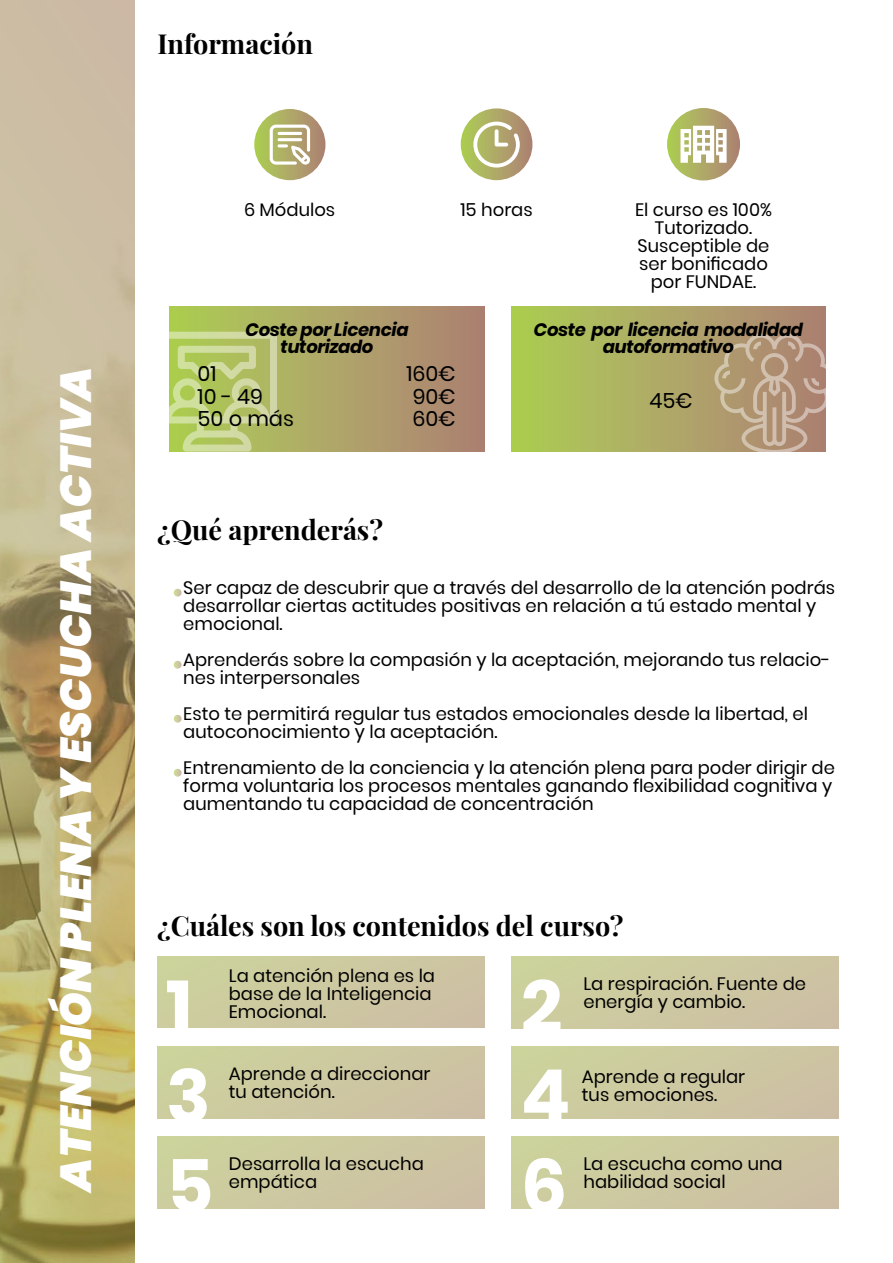
<style>
.page{position:relative;width:893px;height:1263px;background:#fff}
.page>*{position:absolute;margin:0;border:0;box-sizing:border-box;transform-origin:0 0}
.t1{font:700 73.5px/90px "Poppins";color:#fff}
.t2{font:italic 900 43.5px "Poppins";color:#fff}
.t3{font:27px "Playfair Display";color:#000}
.t4{font:21px "Poppins";color:#000}
.t5{font:18px/18px "Poppins";color:#000}
.t6{font:italic 700 18px/16.5px "Poppins";letter-spacing:-.02em;color:#000;text-align:center}
</style>
<div class="page">
<div style="left:157px;top:956px;width:328px;height:72px;background:#cdc8a1"></div>
<div style="left:157px;top:1046px;width:328px;height:72px;background:#cdc8a1"></div>
<div style="left:157px;top:1136px;width:328px;height:72px;background:#cdc8a1"></div>
<div style="left:512px;top:1136px;width:327px;height:72px;background:#cdc9a1"></div>
<div style="left:512px;top:1046px;width:327px;height:72px;background:#cdc9a1"></div>
<div style="left:512px;top:956px;width:327px;height:72px;background:#cdc9a1"></div>
<svg style="left:0;top:0;width:135px;height:1263px;background:#bbad7d"></svg>
<svg style="left:174px;top:589px;width:8px;height:8px"></svg>
<svg style="left:174px;top:661px;width:8px;height:8px"></svg>
<svg style="left:174px;top:715px;width:8px;height:8px"></svg>
<svg style="left:174px;top:769px;width:8px;height:8px"></svg>
<div style="left:667px;top:108px;width:73px;height:72px;background:linear-gradient(to right,#aecf55,#ae8176);border-radius:50%"></div>
<svg style="left:680px;top:126px;width:47px;height:37px"></svg>
<div style="left:461px;top:108px;width:71px;height:72px;background:linear-gradient(to right,#aecf57,#ae8376);border-radius:50%"></div>
<svg style="left:473px;top:122px;width:47px;height:46px"></svg>
<svg style="left:254px;top:109px;width:71px;height:71px;background:#afaa67"></svg>
<svg style="left:270px;top:125px;width:41px;height:40px"></svg>
<div style="left:170px;top:306px;width:314px;height:146px;background:linear-gradient(to right,#adce54,#ae8075)"></div>
<svg style="left:169px;top:332px;width:108px;height:120px;background:#bccd78"></svg>
<div style="left:511px;top:306px;width:315px;height:146px;background:linear-gradient(to right,#adce54,#ae8076)"></div>
<svg style="left:714px;top:334px;width:112px;height:118px;background:#b59a7e"></svg>
<h2 class="t2" style="left:51px;top:1191px;width:829px;rotate:-90deg">ATENCIÓN PLENA Y ESCUCHA ACTIVA</h2>
<h3 class="t3" style="left:157px;top:23px;width:157px">Información</h3>
<p class="t5" style="left:244px;top:201px;width:93px">6 Módulos</p>
<p class="t5" style="left:460px;top:201px;width:74px">15 horas</p>
<p class="t5" style="left:635px;top:201px;width:138px;text-align:center">El curso es 100%<br>Tutorizado.<br>Susceptible de ser bonificado por FUNDAE.</p>
<p class="t6" style="left:245px;top:322px;width:165px">Coste por Licencia tutorizado</p>
<p class="t4" style="left:198px;top:362px;width:20px">01</p>
<p class="t4" style="left:406px;top:362px;width:51px">160€</p>
<p class="t4" style="left:198px;top:384px;width:67px">10 - 49</p>
<p class="t4" style="left:413px;top:384px;width:44px">90€</p>
<p class="t4" style="left:198px;top:407px;width:98px">50 o más</p>
<p class="t4" style="left:412px;top:407px;width:45px">60€</p>
<h3 class="t3" style="left:157px;top:509px;width:228px">¿Qué aprenderás?</h3>
<p class="t6" style="left:534px;top:322px;width:271px">Coste por licencia modalidad autoformativo</p>
<p class="t4" style="left:649px;top:388px;width:45px">45€</p>
<p class="t5" style="left:183px;top:579px;width:653px">Ser capaz de descubrir que a través del desarrollo de la atención podrás desarrollar ciertas actitudes positivas en relación a tú estado mental y emocional.</p>
<p class="t5" style="left:183px;top:651px;width:649px">Aprenderás sobre la compasión y la aceptación, mejorando tus relacio&shy;nes interpersonales</p>
<p class="t5" style="left:183px;top:705px;width:626px">Esto te permitirá regular tus estados emocionales desde la libertad, el autoconocimiento y la aceptación.</p>
<p class="t5" style="left:183px;top:759px;width:653px">Entrenamiento de la conciencia y la atención plena para poder dirigir de forma voluntaria los procesos mentales ganando flexibilidad cognitiva y aumentando tu capacidad de concentración</p>
<h3 class="t3" style="left:157px;top:905px;width:468px">¿Cuáles son los contenidos del curso?</h3>
<p class="t5" style="left:229px;top:967px;width:208px">La atención plena es la base de la Inteligencia<br>Emocional.</p>
<p class="t5" style="left:583px;top:975px;width:224px">La respiración. Fuente de energía y cambio.</p>
<h1 class="t1" style="left:166px;top:962px;width:28px">1</h1>
<h1 class="t1" style="left:521px;top:962px;width:43px">2</h1>
<h1 class="t1" style="left:166px;top:1052px;width:49px">3<br>5</h1>
<p class="t5" style="left:229px;top:1065px;width:203px">Aprende a direccionar tu atención.</p>
<h1 class="t1" style="left:521px;top:1052px;width:51px">4</h1>
<p class="t5" style="left:582px;top:1068px;width:165px">Aprende a regular tus emociones.</p>
<p class="t5" style="left:229px;top:1155px;width:196px">Desarrolla la escucha empática</p>
<p class="t5" style="left:583px;top:1155px;width:201px">La escucha como una habilidad social</p>
<h1 class="t1" style="left:521px;top:1142px;width:48px">6</h1>
</div>
